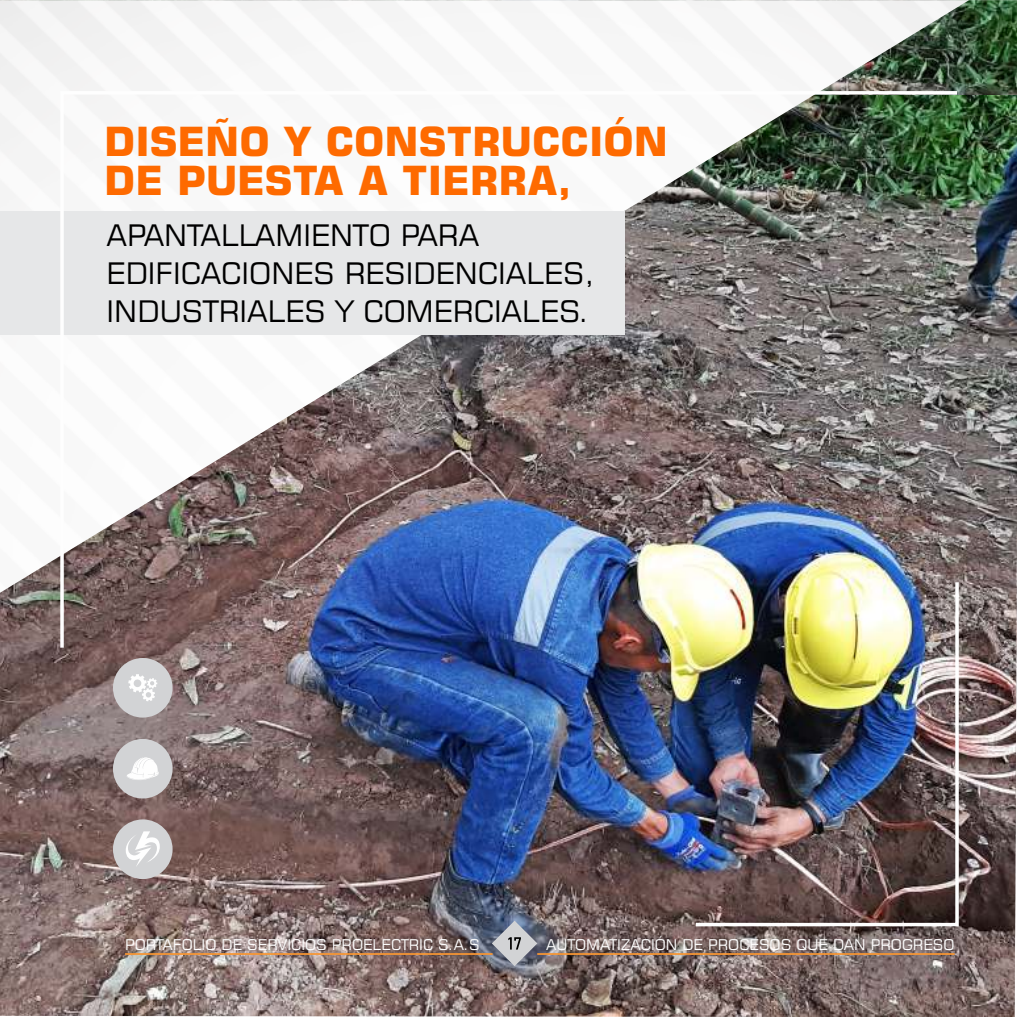
<style>
.page{position:relative;width:1017px;height:1017px;background:#fff}
.page>*{position:absolute;margin:0;border:0;box-sizing:border-box;transform-origin:0 0}
.t1{font:700 40.25px/39px "Square 721 BT";color:#fe6a00}
.t2{font:29.75px/38.3px "Square 721 BT";color:#000}
.t3{font:14.88px "Square 721 BT";color:#fefefe}
</style>
<div class="page">
<img style="left:0;top:95px;width:1017px;height:922px">
<img style="left:0;top:0;width:969px;height:593px">
<div style="left:0;top:211px;width:625px;height:124px;background:#e6e7e8"></div>
<svg style="left:492px;top:928px;width:45px;height:38px;background:#999da6"></svg>
<hr style="left:125px;top:953px;width:368px;height:2px;background:#f79633">
<hr style="left:537px;top:953px;width:418px;height:2px;background:#f79633">
<img style="left:59px;top:89px;width:901px;height:839px">
<h1 class="t1" style="left:104px;top:126px;width:565px">DISEÑO Y CONSTRUCCIÓN<br>DE PUESTA A TIERRA,</h1>
<h2 class="t2" style="left:107px;top:219px;width:489px">APANTALLAMIENTO PARA<br>EDIFICACIONES RESIDENCIALES,<br>INDUSTRIALES Y COMERCIALES.</h2>
<p class="t3" style="left:125px;top:938px;width:356px">PORTAFOLIO DE SERVICIOS PROELECTRIC S.A.S</p>
<p class="t3" style="left:546px;top:938px;width:410px">AUTOMATIZACIÓN DE PROCESOS QUE DAN PROGRESO</p>
</div>
